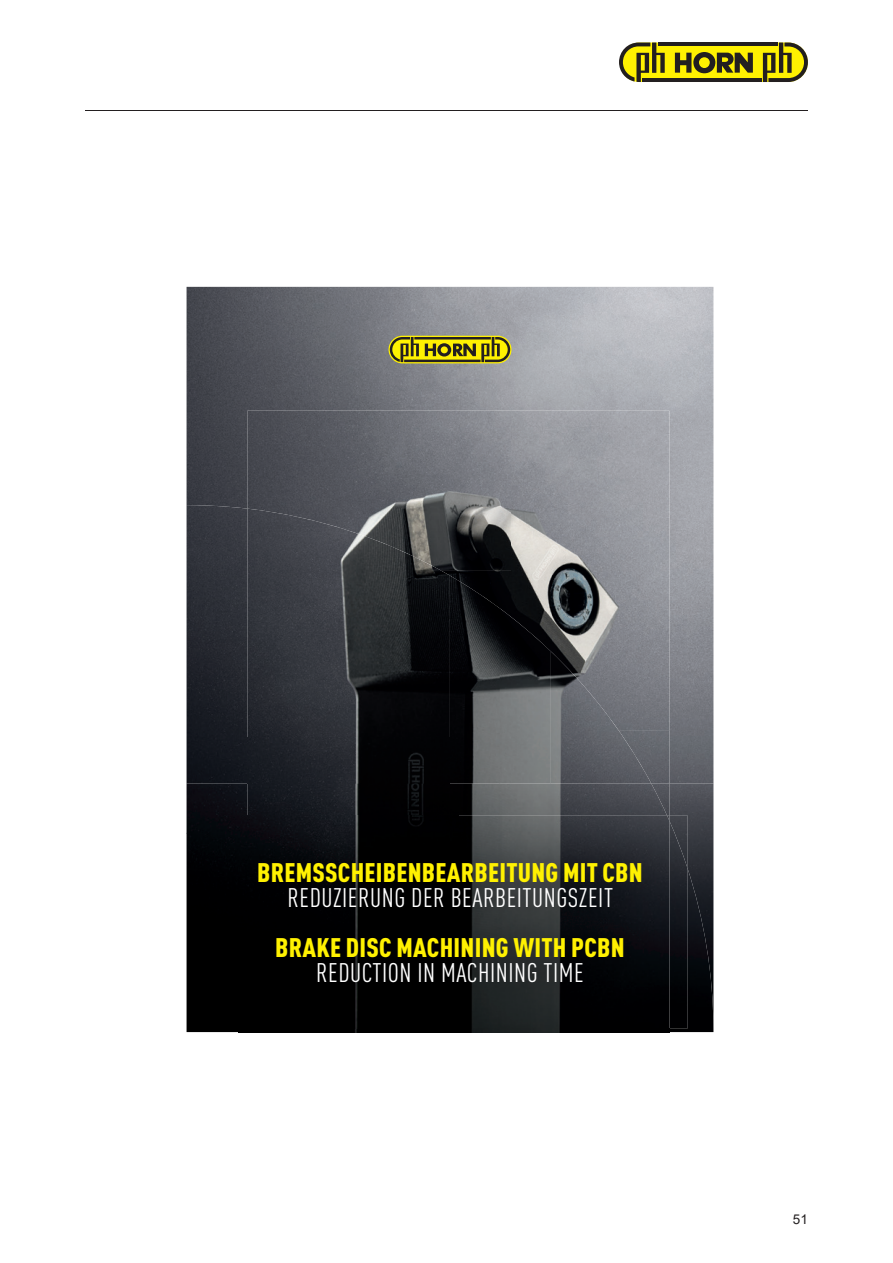
<style>
.page{position:relative;width:893px;height:1263px;background:#fff}
.page>*{position:absolute;margin:0;border:0;box-sizing:border-box;transform-origin:0 0}
.t1{font:900 condensed 26.55px "DIN Pro";letter-spacing:.01em;color:#fff101}
.t2{font:condensed 26.55px "DIN Pro";letter-spacing:.02em;color:#fff}
.t3{font:13.5px "Arial";color:#231f20}
</style>
<div class="page">
<hr style="left:85px;top:111px;width:723px;height:1px;background:#231f20">
<div style="left:620px;top:43px;width:188px;height:39px;background:#fff101;border-radius:20px"></div>
<svg style="left:675px;top:52px;width:78px;height:21px"></svg>
<hr style="left:658px;top:43px;width:120px;height:3px;background:#231f20">
<hr style="left:642px;top:78px;width:120px;height:4px;background:#231f20">
<svg style="left:619px;top:43px;width:46px;height:39px"></svg>
<svg style="left:763px;top:43px;width:45px;height:39px"></svg>
<img style="left:187px;top:287px;width:526px;height:497px">
<img style="left:247px;top:411px;width:264px;height:159px">
<img style="left:511px;top:411px;width:158px;height:266px">
<img style="left:450px;top:570px;width:61px;height:38px">
<img style="left:601px;top:677px;width:68px;height:53px">
<img style="left:651px;top:730px;width:18px;height:54px">
<img style="left:187px;top:505px;width:60px;height:328px">
<img style="left:247px;top:509px;width:203px;height:275px">
<img style="left:449px;top:575px;width:51px;height:209px">
<img style="left:500px;top:608px;width:51px;height:176px">
<img style="left:550px;top:651px;width:51px;height:133px">
<img style="left:601px;top:706px;width:50px;height:78px">
<img style="left:669px;top:784px;width:44px;height:83px">
<img style="left:667px;top:784px;width:2px;height:31px">
<div style="left:187px;top:833px;width:52px;height:199px;background:#000"></div>
<img style="left:669px;top:867px;width:44px;height:165px">
<svg style="left:239px;top:1029px;width:8px;height:3px"></svg>
<img style="left:247px;top:784px;width:420px;height:31px">
<img style="left:247px;top:1029px;width:422px;height:3px">
<svg style="left:388px;top:336px;width:123px;height:27px"></svg>
<svg style="left:390px;top:337px;width:120px;height:25px;background:#978e12"></svg>
<img style="left:669px;top:815px;width:18px;height:6px">
<img style="left:212px;top:815px;width:457px;height:214px">
<img style="left:669px;top:821px;width:18px;height:208px">
<p class="t1" style="left:257px;top:852px;width:387px">BREMSSCHEIBENBEARBEITUNG MIT CBN</p>
<p class="t2" style="left:287px;top:879px;width:327px">REDUZIERUNG DER BEARBEITUNGSZEIT</p>
<p class="t1" style="left:275px;top:927px;width:351px">BRAKE DISC MACHINING WITH PCBN</p>
<p class="t2" style="left:316px;top:954px;width:269px">REDUCTION IN MACHINING TIME</p>
<p class="t3" style="left:793px;top:1210px;width:17px">51</p>
</div>
